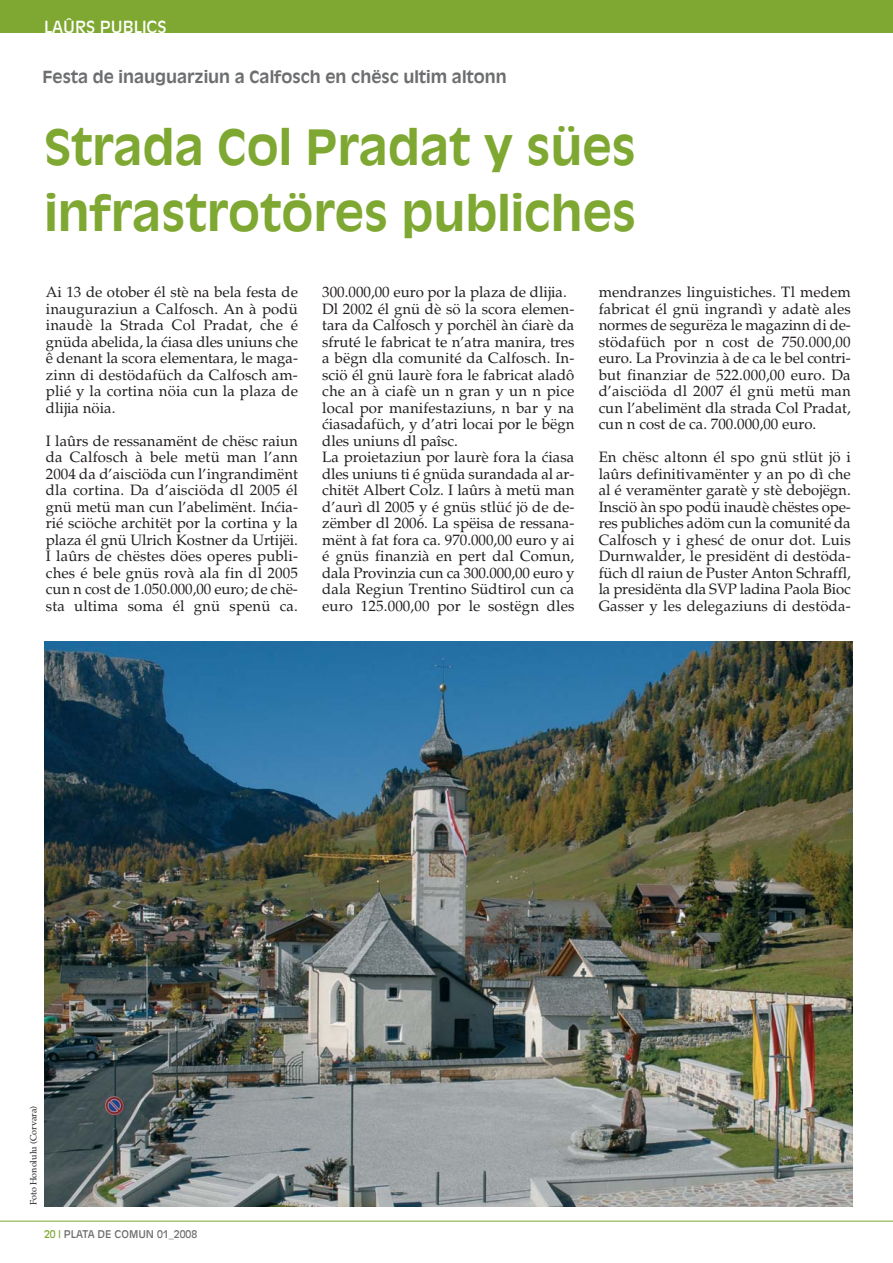
<style>
.page{position:relative;width:893px;height:1263px;background:#fff}
.page>*{position:absolute;margin:0;border:0;box-sizing:border-box;transform-origin:0 0}
.t1{font:700 48px/66px "Antique Olive";color:#7ea831}
.t2{font:700 16.5px "Antique Olive";color:#6d6e70}
.t3{font:16.5px "Antique Olive";color:#fff}
.t4{font:15px/16.5px "Palatino LAD Roman";color:#231f20;text-align:justify}
.t5{font:10.5px "Antique Olive";color:#6d6e70}
.t6{font:9px "Palatino LAD Roman";color:#231f20}
.s1{color:#7ea831}
</style>
<div class="page">
<img style="left:0;top:0;width:893px;height:1222px">
<p class="t3" style="left:44px;top:20px;width:124px">LAÛRS PUBLICS</p>
<p class="t2" style="left:43px;top:70px;width:466px">Festa de inauguarziun a Calfosch en chësc ultim altonn</p>
<h1 class="t1" style="left:44px;top:117px;width:593px">Strada Col Pradat y sües infrastrotöres publiches</h1>
<p class="t4" style="left:46px;top:285px;width:254px">Ai 13 de otober él stè na bela festa de inauguraziun a Calfosch. An à podü inaudè la Strada Col Pradat, che é gnüda abelida, la ãiasa dles uniuns che ê denant la scora elementara, le maga&shy;zinn di destödafüch da Calfosch am&shy;plié y la cortina nöia cun la plaza de dlijia nöia.</p>
<p class="t4" style="left:46px;top:434px;width:254px">I laûrs de ressanamënt de chësc raiun da Calfosch à bele metü man l’ann 2004 da d’aisciöda cun l’ingrandimënt dla cortina. Da d’aisciöda dl 2005 él gnü metü man cun l’abelimënt. Inãia&shy;rié sciöche architët por la cortina y la plaza él gnü Ulrich Kostner da Urtijëi.<br>I laûrs de chëstes döes operes publi&shy;ches é bele gnüs rovà ala fin dl 2005 cun n cost de 1.050.000,00 euro; de chë&shy;sta ultima soma él gnü spenü ca.</p>
<p class="t4" style="left:322px;top:285px;width:254px;text-align:left">300.000,00 euro por la plaza de dlijia.<br>Dl 2002 él gnü dè sö la scora elemen&shy;tara da Calfosch y porchël àn ãiarè da sfruté le fabricat te n’atra manira, tres a bëgn dla comunité da Calfosch. In&shy;sciö él gnü laurè fora le fabricat aladô che an à ciafè un n gran y un n pice local por manifestaziuns, n bar y na ãiasadafüch, y d’atri locai por le bëgn dles uniuns dl paîsc.<br>La proietaziun por laurè fora la ãiasa dles uniuns ti é gnüda surandada al ar&shy;chitët Albert Colz. I laûrs à metü man d’aurì dl 2005 y é gnüs stlüã jö de de&shy;zëmber dl 2006. La spëisa de ressana&shy;mënt à fat fora ca. 970.000,00 euro y ai é gnüs finanzià en pert dal Comun, dala Provinzia cun ca 300.000,00 euro y dala Regiun Trentino Südtirol cun ca euro 125.000,00 por le sostëgn dles</p>
<p class="t4" style="left:599px;top:285px;width:254px">mendranzes linguistiches. Tl medem fabricat él gnü ingrandì y adatè ales normes de segurëza le magazinn di de&shy;stödafüch por n cost de 750.000,00 euro. La Provinzia à de ca le bel contri&shy;but finanziar de 522.000,00 euro. Da d’aisciöda dl 2007 él gnü metü man cun l’abelimënt dla strada Col Pradat, cun n cost de ca. 700.000,00 euro.</p>
<p class="t4" style="left:599px;top:450px;width:254px">En chësc altonn él spo gnü stlüt jö i laûrs definitivamënter y an po dì che al é veramënter garatè y stè debojëgn.<br>Insciö àn spo podü inaudè chëstes ope&shy;res publiches adöm cun la comunité da Calfosch y i ghesã de onur dot. Luis Durnwalder, le presidënt di destöda&shy;füch dl raiun de Puster Anton Schraffl, la presidënta dla SVP ladina Paola Bioc Gasser y les delegaziuns di destöda-</p>
<p class="t6" style="left:30px;top:1205px;width:101px;rotate:-90deg">Foto Honolulu (Corvara)</p>
<p class="t5" style="left:44px;top:1230px;width:155px"><span class="s1">20 |</span> PLATA DE COMUN 01_2008</p>
</div>
